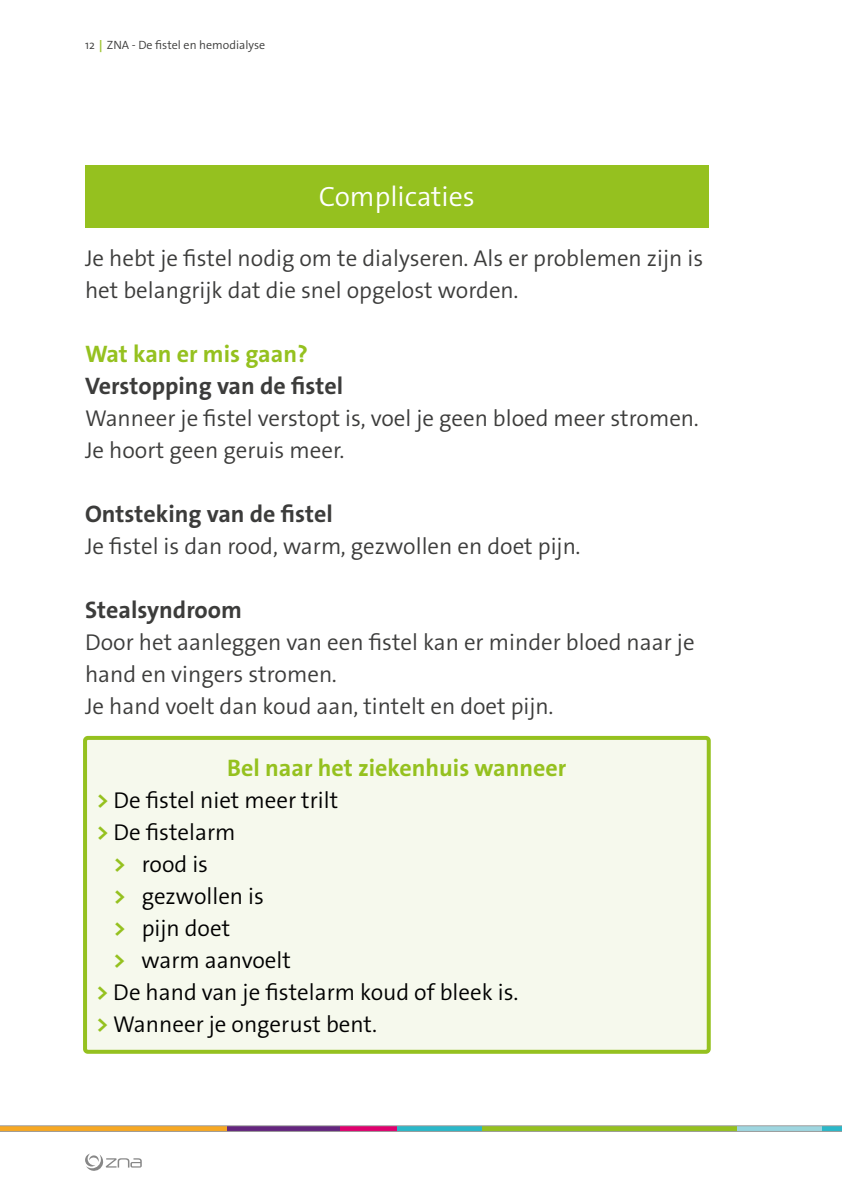
<style>
.page{position:relative;width:842px;height:1191px;background:#fff}
.page>*{position:absolute;margin:0;border:0;box-sizing:border-box;transform-origin:0 0}
.t1{font:300 28px "The Sans Os F";color:#fff}
.t2{font:700 24px "The Sans Os F";color:#3c3c3b}
.t3{font:700 24px "The Sans Os F";color:#95c11f}
.t4{font:300 23px/32px "The Sans Os F";color:#3c3c3b}
.t5{font:300 23px "The Sans Os F";color:#000}
.t6{font:300 12px "The Sans Os F";color:#3c3c3b}
.s1{font-weight:700;color:#a2c73a}
.s2{font-weight:700;color:#95c11f}
</style>
<div class="page">
<svg style="left:0;top:1125px;width:842px;height:6px;background:#a49e6d"></svg>
<svg style="left:85px;top:1153px;width:57px;height:18px"></svg>
<div style="left:85px;top:165px;width:624px;height:62px;background:#95c11f"></div>
<div style="left:85px;top:738px;width:624px;height:313px;background:#f6f9ed;border-radius:3px"></div>
<div style="left:83px;top:736px;width:628px;height:317px;border:4px solid #95c11f;border-radius:3px"></div>
<p class="t6" style="left:85px;top:37px;width:182px">12<span class="s1">↕</span>ZNA - De fistel en hemodialyse</p>
<p class="t1" style="left:319px;top:179px;width:158px">Complicaties</p>
<p class="t4" style="left:85px;top:242px;width:620px">Je hebt je fistel nodig om te dialyseren. Als er problemen zijn is het belangrijk dat die snel opgelost worden.</p>
<p class="t3" style="left:85px;top:339px;width:224px">Wat kan er mis gaan?</p>
<p class="t2" style="left:85px;top:371px;width:260px">Verstopping van de fistel</p>
<p class="t4" style="left:85px;top:402px;width:615px">Wanneer je fistel verstopt is, voel je geen bloed meer stromen.<br>Je hoort geen geruis meer.</p>
<p class="t2" style="left:85px;top:499px;width:249px">Ontsteking van de fistel</p>
<p class="t4" style="left:85px;top:530px;width:497px">Je fistel is dan rood, warm, gezwollen en doet pijn.</p>
<p class="t2" style="left:85px;top:595px;width:158px">Stealsyndroom</p>
<p class="t4" style="left:85px;top:626px;width:611px">Door het aanleggen van een fistel kan er minder bloed naar je hand en vingers stromen.<br>Je hand voelt dan koud aan, tintelt en doet pijn.</p>
<p class="t3" style="left:227px;top:753px;width:341px">Bel naar het ziekenhuis wanneer</p>
<p class="t5" style="left:96px;top:786px;width:243px"><span class="s2">&gt;</span> De fistel niet meer trilt</p>
<p class="t5" style="left:96px;top:818px;width:141px"><span class="s2">&gt;</span> De fistelarm</p>
<p class="t5" style="left:113px;top:850px;width:96px"><span class="s2">&gt;</span> rood is</p>
<p class="t5" style="left:113px;top:882px;width:152px"><span class="s2">&gt;</span> gezwollen is</p>
<p class="t5" style="left:113px;top:914px;width:118px"><span class="s2">&gt;</span> pijn doet</p>
<p class="t5" style="left:113px;top:946px;width:179px"><span class="s2">&gt;</span> warm aanvoelt</p>
<p class="t5" style="left:96px;top:977px;width:424px"><span class="s2">&gt;</span> De hand van je fistelarm koud of bleek is.</p>
<p class="t5" style="left:96px;top:1009px;width:282px"><span class="s2">&gt;</span> Wanneer je ongerust bent.</p>
</div>
